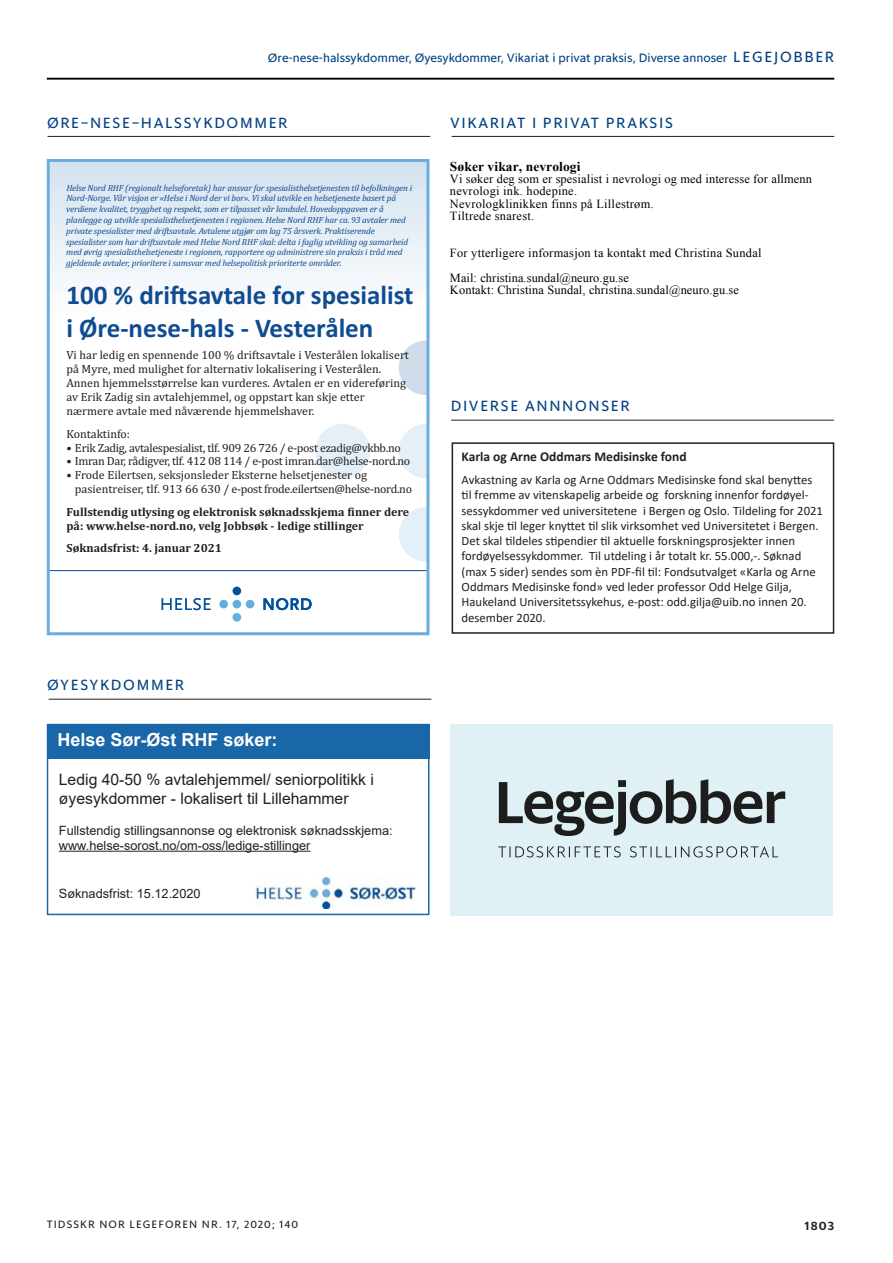
<style>
.page{position:relative;width:893px;height:1263px;background:#fff}
.page>*{position:absolute;margin:0;border:0;box-sizing:border-box;transform-origin:0 0}
.t1{font:700 27px/33px "Calibri";color:#0f4c92}
.t2{font:700 18px "Arial";color:#fff}
.t3{font:15.75px/18.9px "Arial";color:#231f20}
.t4{font:15px "Sanomat Sans Text";letter-spacing:.11em;color:#014081}
.t5{font:700 13.5px "Calibri";color:#231f20}
.t6{font:700 13.5px "Times New Roman";letter-spacing:.005em;color:#000}
.t7{font:12.75px/15.3px "Calibri";color:#231f20}
.t8{font:12.75px/15.3px "Arial";color:#231f20}
.t9{font:12.3px/12.3px "Times New Roman";letter-spacing:.01em;color:#000}
.t10{font:12.3px "Sanomat Sans Text";color:#014081}
.t11{font:600 12.3px "Sanomat Sans Text";color:#231f20}
.t12{font:12px/14px "Cambria";color:#231f20}
.t13{font:700 12px/14px "Cambria";color:#231f20}
.t14{font:12px "Cambria";letter-spacing:-.025em;color:#231f20}
.t15{font:10.8px "Sanomat Sans Text";letter-spacing:.1em;color:#231f20}
.t16{font:italic 9px/10.8px "Cambria";letter-spacing:-.015em;color:#0f4c92}
.s1{font-size:15px}
</style>
<div class="page">
<hr style="left:47px;top:78px;width:787px;height:2px;background:#000">
<hr style="left:48px;top:136px;width:382px;height:1px;background:#231f20">
<hr style="left:49px;top:570px;width:379px;height:1px;background:#0f4c92">
<div style="left:49px;top:161px;width:379px;height:155px;background:linear-gradient(to bottom,#d3e2ef,#fefefe)"></div>
<div style="left:309px;top:298px;width:118px;height:269px;background:#fff"></div>
<svg style="left:399px;top:341px;width:26px;height:54px"></svg>
<svg style="left:399px;top:424px;width:26px;height:54px"></svg>
<div style="left:315px;top:424px;width:55px;height:54px;background:#e4eff8;border-radius:50%"></div>
<svg style="left:399px;top:507px;width:26px;height:55px"></svg>
<div style="left:47px;top:159px;width:382px;height:476px;border:3px solid #6caddf"></div>
<div style="left:233px;top:587px;width:8px;height:8px;background:#01529b;border-radius:50%"></div>
<div style="left:233px;top:600px;width:8px;height:8px;background:#64addf;border-radius:50%"></div>
<div style="left:219px;top:600px;width:9px;height:8px;background:#64addf;border-radius:50%"></div>
<div style="left:246px;top:600px;width:8px;height:8px;background:#64addf;border-radius:50%"></div>
<div style="left:233px;top:613px;width:8px;height:9px;background:#64addf;border-radius:50%"></div>
<svg style="left:162px;top:598px;width:49px;height:12px"></svg>
<svg style="left:263px;top:598px;width:49px;height:12px"></svg>
<hr style="left:49px;top:699px;width:382px;height:1px;background:#231f20">
<div style="left:48px;top:724px;width:381px;height:34px;background:#1966a8"></div>
<img style="left:256px;top:877px;width:161px;height:32px">
<div style="left:47px;top:724px;width:382px;height:191px;border:2px solid #1966a9"></div>
<hr style="left:59px;top:851px;width:251px;height:1px;background:#231f20">
<hr style="left:452px;top:136px;width:382px;height:1px;background:#231f20">
<hr style="left:451px;top:420px;width:383px;height:1px;background:#231f20">
<div style="left:452px;top:442px;width:382px;height:192px;border:2px solid #231f20"></div>
<div style="left:450px;top:724px;width:383px;height:191px;background:#dff1f5"></div>
<svg style="left:498px;top:846px;width:280px;height:11px"></svg>
<svg style="left:499px;top:779px;width:286px;height:57px"></svg>
<h3 class="t10" style="left:268px;top:48px;width:568px">Øre-nese-halssykdommer, Øyesykdommer, Vikariat i privat praksis, Diverse annoser <span class="s1">LEGEJOBBER</span></h3>
<h3 class="t4" style="left:47px;top:111px;width:242px">ØRE–NESE–HALSSYKDOMMER</h3>
<p class="t16" style="left:66px;top:182px;width:347px">Helse Nord RHF (regionalt helseforetak) har ansvar for spesialisthelsetjenesten til befolkningen i Nord-Norge. Vår visjon er «Helse i Nord der vi bor». Vi skal utvikle en helsetjeneste basert på verdiene kvalitet, trygghet og respekt, som er tilpasset vår landsdel. Hovedoppgaven er å planlegge og utvikle spesialisthelsetjenesten i regionen. Helse Nord RHF har ca. 93 avtaler med private spesialister med driftsavtale. Avtalene utgjør om lag 75 årsverk. Praktiserende spesialister som har driftsavtale med Helse Nord RHF skal: delta i faglig utvikling og samarbeid med øvrig spesialisthelsetjeneste i regionen, rapportere og administrere sin praksis i tråd med gjeldende avtaler, prioritere i samsvar med helsepolitisk prioriterte områder.</p>
<h1 class="t1" style="left:66px;top:278px;width:349px">100 % driftsavtale for spesialist i Øre-nese-hals - Vesterålen</h1>
<p class="t12" style="left:66px;top:348px;width:344px">Vi har ledig en spennende 100 % driftsavtale i Vesterålen lokalisert på Myre, med mulighet for alternativ lokalisering i Vesterålen.<br>Annen hjemmelsstørrelse kan vurderes. Avtalen er en videreføring av Erik Zadig sin avtalehjemmel, og oppstart kan skje etter nærmere avtale med nåværende hjemmelshaver.</p>
<h3 class="t12" style="left:66px;top:426px;width:65px">Kontaktinfo:</h3>
<h3 class="t14" style="left:66px;top:440px;width:336px">• Erik Zadig, avtalespesialist, tlf. 909 26 726 / e-post ezadig@vkbb.no</h3>
<h3 class="t14" style="left:66px;top:454px;width:345px">• Imran Dar, rådigver, tlf. 412 08 114 / e-post imran.dar@helse-nord.no</h3>
<h3 class="t12" style="left:75px;top:468px;width:339px;text-indent:-9px">• Frode Eilertsen, seksjonsleder Eksterne helsetjenester og pasientreiser, tlf. 913 66 630 / e-post frode.eilertsen@helse-nord.no</h3>
<h3 class="t13" style="left:66px;top:504px;width:344px">Fullstendig utlysing og elektronisk søknadsskjema finner dere på: www.helse-nord.no, velg Jobbsøk - ledige stillinger</h3>
<h3 class="t13" style="left:66px;top:541px;width:157px">Søknadsfrist: 4. januar 2021</h3>
<h3 class="t4" style="left:47px;top:674px;width:139px">ØYESYKDOMMER</h3>
<h2 class="t2" style="left:58px;top:727px;width:222px">Helse Sør-Øst RHF søker:</h2>
<h3 class="t3" style="left:59px;top:770px;width:317px">Ledig 40-50 % avtalehjemmel/ seniorpolitikk i øyesykdommer - lokalisert til Lillehammer</h3>
<h3 class="t8" style="left:59px;top:822px;width:335px">Fullstendig stillingsannonse og elektronisk søknadsskjema: www.helse-sorost.no/om-oss/ledige-stillinger</h3>
<h3 class="t8" style="left:59px;top:886px;width:143px">Søknadsfrist: 15.12.2020</h3>
<h3 class="t4" style="left:450px;top:111px;width:225px">VIKARIAT I PRIVAT PRAKSIS</h3>
<h3 class="t6" style="left:450px;top:157px;width:132px">Søker vikar, nevrologi</h3>
<h3 class="t9" style="left:450px;top:173px;width:364px">Vi søker deg som er spesialist i nevrologi og med interesse for allmenn nevrologi ink. hodepine.<br>Nevrologklinikken finns på Lillestrøm.<br>Tiltrede snarest.</h3>
<h3 class="t9" style="left:450px;top:241px;width:313px;line-height:24.8px">For ytterligere informasjon ta kontakt med Christina Sundal<br>Mail: christina.sundal@neuro.gu.se</h3>
<h3 class="t9" style="left:450px;top:284px;width:291px">Kontakt: Christina Sundal, christina.sundal@neuro.gu.se</h3>
<h3 class="t4" style="left:451px;top:395px;width:181px">DIVERSE ANNNONSER</h3>
<h3 class="t5" style="left:462px;top:447px;width:227px">Karla og Arne Oddmars Medisinske fond</h3>
<p class="t7" style="left:462px;top:472px;width:363px">Avkastning av Karla og Arne Oddmars Medisinske fond skal benyttes til fremme av vitenskapelig arbeide og forskning innenfor fordøyel&shy;sessykdommer ved universitetene i Bergen og Oslo. Tildeling for 2021 skal skje til leger knyttet til slik virksomhet ved Universitetet i Bergen.<br>Det skal tildeles stipendier til aktuelle forskningsprosjekter innen fordøyelsessykdommer. Til utdeling i år totalt kr. 55.000,-. Søknad (max 5 sider) sendes som èn PDF-fil til: Fondsutvalget «Karla og Arne Oddmars Medisinske fond» ved leder professor Odd Helge Gilja, Haukeland Universitetssykehus, e-post: odd.gilja@uib.no innen 20. desember 2020.</p>
<p class="t15" style="left:47px;top:1216px;width:253px">TIDSSKR NOR LEGEFOREN NR. 17, 2020; 140</p>
<h3 class="t11" style="left:805px;top:1216px;width:31px">1803</h3>
</div>
